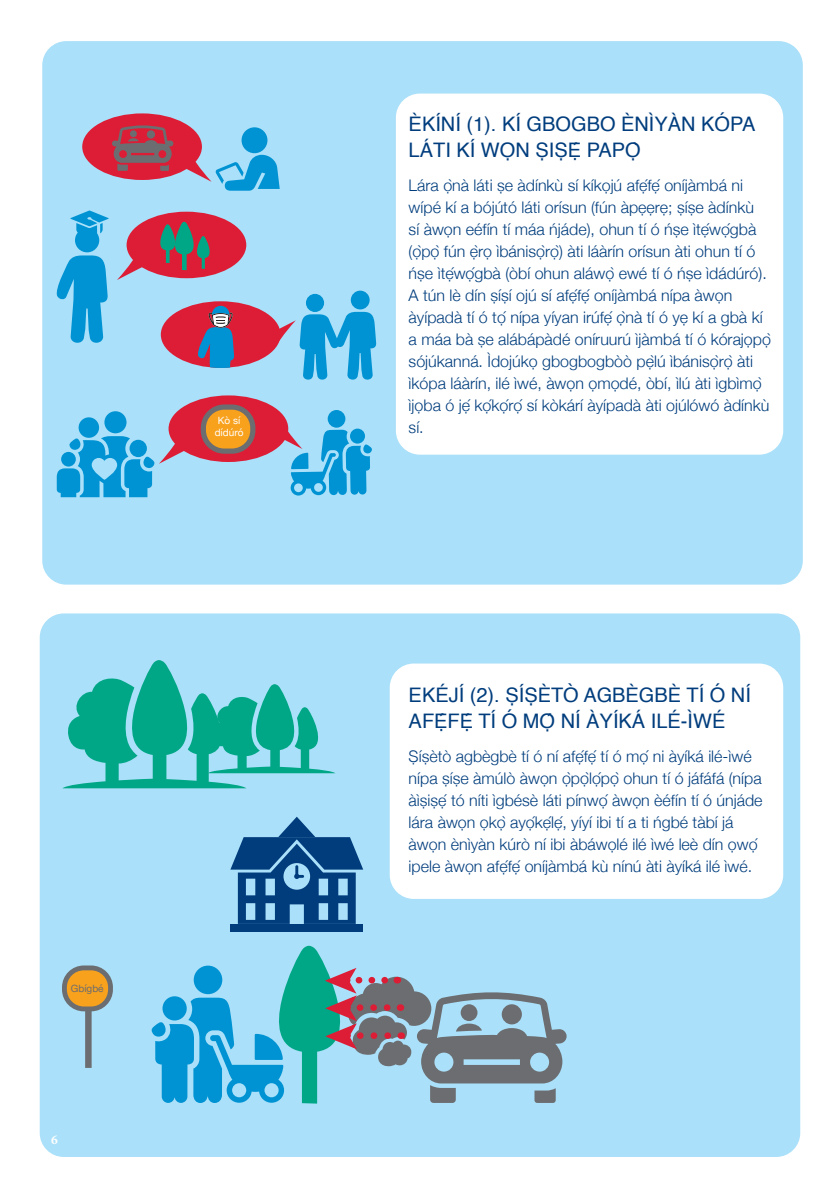
<style>
.page{position:relative;width:840px;height:1191px;background:#fff}
.page>*{position:absolute;margin:0;border:0;box-sizing:border-box;transform-origin:0 0}
.t1{font:20px/26px "Helvetica";color:#013d7d}
.t2{font:300 16px/22px "Helvetica Neue";color:#013d7d}
.t3{font:700 13.2px "Minion Pro";color:#fff}
.t4{font:10px "Helvetica Neue";color:#fff}
.t5{font:10px "Helvetica Neue";color:#6c6d70}
</style>
<div class="page">
<div style="left:40px;top:613px;width:759px;height:544px;background:#aae0f9;border-radius:24px"></div>
<div style="left:389px;top:663px;width:393px;height:236px;background:#fff;border-radius:24px"></div>
<div style="left:42px;top:41px;width:760px;height:543px;background:#aae0f9;border-radius:24px"></div>
<div style="left:395px;top:94px;width:387px;height:360px;background:#fff;border-radius:24px"></div>
<div style="left:64px;top:968px;width:46px;height:41px;background:#f8a11c;border-radius:19px"></div>
<div style="left:62px;top:965px;width:51px;height:46px;border:5px solid #6c6d70;border-radius:19px"></div>
<div style="left:85px;top:1008px;width:7px;height:60px;background:#6c6d70"></div>
<svg style="left:151px;top:945px;width:415px;height:158px"></svg>
<div style="left:104px;top:411px;width:22px;height:22px;background:#0093d3;border-radius:50%"></div>
<div style="left:79px;top:417px;width:20px;height:21px;background:#0093d3;border-radius:50%"></div>
<div style="left:327px;top:410px;width:18px;height:18px;background:#0093d3;border-radius:50%"></div>
<div style="left:82px;top:113px;width:120px;height:67px;background:#dd1d35;border-radius:50%"></div>
<svg style="left:112px;top:125px;width:61px;height:46px"></svg>
<div style="left:147px;top:130px;width:8px;height:9px;background:#6c6d70;border-radius:50%"></div>
<svg style="left:186px;top:155px;width:93px;height:36px"></svg>
<div style="left:241px;top:127px;width:26px;height:26px;background:#0093d3;border-radius:50%"></div>
<div style="left:75px;top:228px;width:24px;height:24px;background:#0093d3;border-radius:50%"></div>
<svg style="left:56px;top:255px;width:52px;height:88px"></svg>
<svg style="left:70px;top:210px;width:39px;height:29px"></svg>
<div style="left:126px;top:212px;width:120px;height:66px;background:#dd1d35;border-radius:50%"></div>
<svg style="left:117px;top:255px;width:26px;height:25px"></svg>
<div style="left:168px;top:395px;width:120px;height:67px;background:#dd1d35;border-radius:50%"></div>
<svg style="left:57px;top:436px;width:128px;height:61px"></svg>
<div style="left:350px;top:291px;width:19px;height:18px;background:#0093d3;border-radius:50%"></div>
<div style="left:306px;top:294px;width:18px;height:18px;background:#0093d3;border-radius:50%"></div>
<div style="left:161px;top:301px;width:119px;height:67px;background:#dd1d35;border-radius:50%"></div>
<svg style="left:270px;top:312px;width:106px;height:68px"></svg>
<svg style="left:276px;top:424px;width:96px;height:71px"></svg>
<svg style="left:63px;top:660px;width:272px;height:128px"></svg>
<div style="left:203px;top:407px;width:50px;height:44px;background:#f8a11c;border-radius:21px"></div>
<div style="left:201px;top:404px;width:54px;height:50px;border:5px solid #6c6d70;border-radius:21px"></div>
<svg style="left:160px;top:222px;width:50px;height:48px"></svg>
<div style="left:212px;top:306px;width:17px;height:17px;background:#0093d3;border-radius:50%"></div>
<svg style="left:195px;top:312px;width:39px;height:56px"></svg>
<div style="left:230px;top:924px;width:133px;height:7px;background:#013d7d"></div>
<svg style="left:230px;top:816px;width:133px;height:108px"></svg>
<p class="t4" style="left:218px;top:413px;width:24px">Kò sí</p>
<p class="t4" style="left:214px;top:425px;width:30px">dídúró</p>
<p class="t5" style="left:71px;top:981px;width:34px">Gbígbé</p>
<p class="t3" style="left:51px;top:1130px;width:8px">6</p>
<p class="t1" style="left:408px;top:112px;width:348px">ÈKÍNÍ (1). KÍ GBOGBO ÈNÌYÀN KÓPA<br>LÁTI KÍ WỌN ṢIṢẸ́PAPỌ̀</p>
<p class="t2" style="left:408px;top:173px;width:367px">Lára ọ̀nà láti ṣe àdínkù sí kíkọjú afẹ́fẹ́ oníjàmbá ni wípé kí a bójútó láti orísun (fún àpẹẹrẹ; ṣíṣe àdínkù<br>sí àwọn eéfín tí máa ńjáde), ohun tí ó ńṣe ìtẹ́wọ́gbà (ọ̀pọ̀ fún ẹ̀rọ ìbánisọ̀rọ̀) àti láàrín orísun àti ohun tí ó ńṣe ìtẹ́wọ́gbà (òbí ohun aláwọ̀ ewé tí ó ńṣe ìdádúró).<br>A tún lè dín ṣíṣí ojú sí afẹ́fẹ́ oníjàmbá nípa àwọn àyípadà tí ó tọ́ nípa yíyan irúfẹ́ ọ̀nà tí ó yẹ kí a gbà kí a máa bà ṣe alábápàdé oníruurú ìjàmbá tí ó kórajọpọ̀ sójúkanná. Ìdojúkọ gbogbogbòò pẹ̀lú ìbánisọ̀rọ̀ àti ìkópa láàrín, ilé ìwé, àwọn ọmọdé, òbí, ìlú àti ìgbìmọ̀ ìjọba ó jẹ́ kọ́kọ́rọ́ sí kòkárí àyípadà àti ojúlówó àdínkù sí.</p>
<p class="t1" style="left:408px;top:682px;width:343px">EKÉJÍ (2). ṢÍṢÈTÒ AGBÈGBÈ TÍ Ó NÍ<br>AFẸ́FẸ́TÍ Ó MỌ́NÍ ÀYÍKÁ ILÉ-ÌWÉ</p>
<p class="t2" style="left:408px;top:744px;width:355px">Ṣíṣètò agbègbè tí ó ní afẹ́fẹ́ tí ó mọ́ ni àyíká ilé-ìwé nípa ṣíṣe àmúlò àwọn ọ̀pọ̀lọ́pọ̀ ohun tí ó jáfáfá (nípa àìṣiṣẹ́ tó níti ìgbésè láti pínwọ́ àwọn èéfín tí ó únjáde lára àwọn ọkọ̀ ayọ́kẹ́lẹ́, yíyí ibi tí a ti ńgbé tàbí já àwọn ènìyàn kúrò ní ibi àbáwọlé ilé ìwé leè dín ọwọ́ ipele àwọn afẹ́fẹ́ oníjàmbá kù nínú àti àyíká ilé ìwé.</p>
</div>
